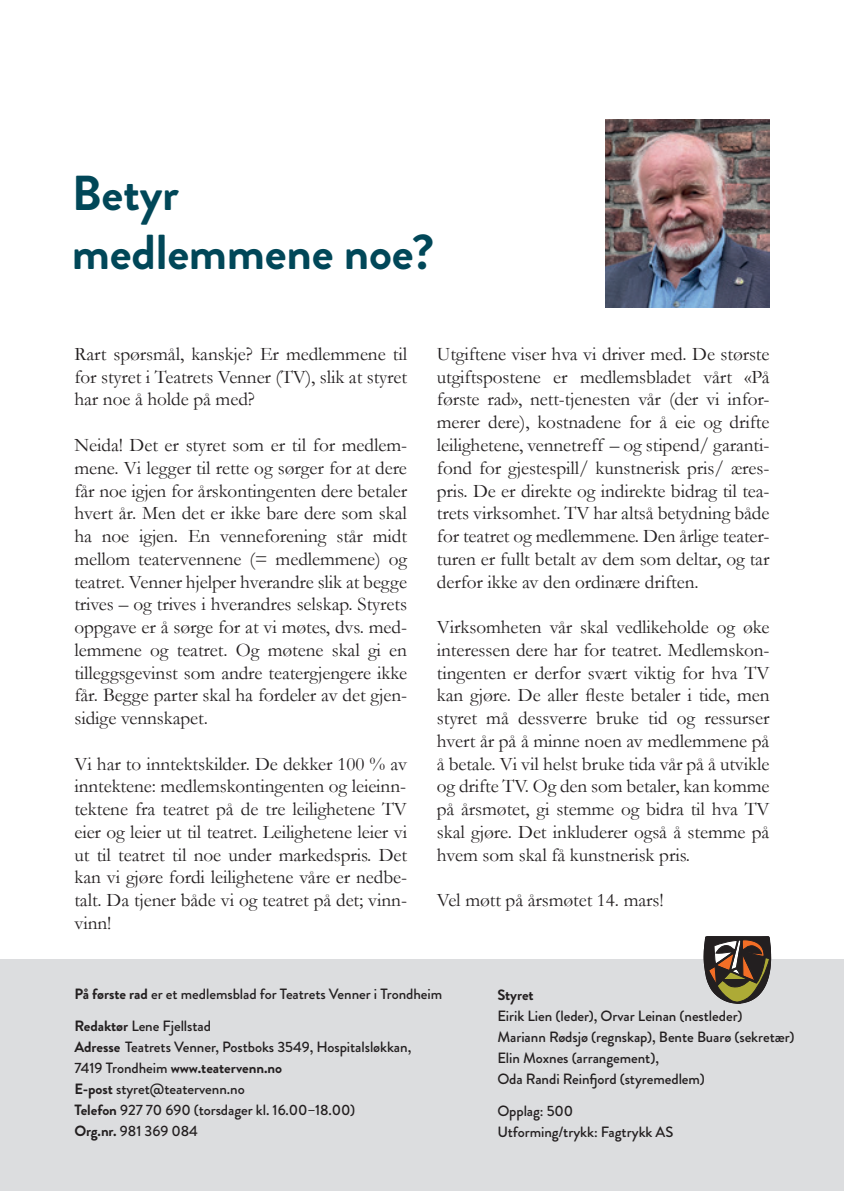
<style>
.page{position:relative;width:844px;height:1191px;background:#fff}
.page>*{position:absolute;margin:0;border:0;box-sizing:border-box;transform-origin:0 0}
.t1{font:700 49px "Brandon Grotesque";letter-spacing:-.005em;color:#014758}
.t2{font:19.25px/22.8px "Garamond";letter-spacing:-.005em;color:#231f20;text-align:justify}
.t3{font:500 14.88px "Brandon Grotesque";letter-spacing:-.005em;color:#231f20}
.t4{font:700 14.88px "Brandon Grotesque";letter-spacing:-.005em;color:#231f20}
.s1{font-weight:700}
.s2{font-weight:500}
</style>
<div class="page">
<div style="left:0;top:959px;width:843px;height:232px;background:#dcdddf"></div>
<img style="left:605px;top:119px;width:164px;height:189px">
<svg style="left:703px;top:936px;width:69px;height:67px"></svg>
<p class="t1" style="left:72px;top:158px;width:108px">Betyr</p>
<p class="t1" style="left:72px;top:218px;width:364px">medlemmene noe?</p>
<p class="t2" style="left:74px;top:342px;width:334px">Rart spørsmål, kanskje? Er medlemmene til for styret i Teatrets Venner (TV), slik at styret har noe å holde på med?</p>
<p class="t2" style="left:74px;top:433px;width:334px">Neida! Det er styret som er til for medlem&shy;mene. Vi legger til rette og sørger for at dere får noe igjen for årskontingenten dere betaler hvert år. Men det er ikke bare dere som skal ha noe igjen. En venneforening står midt mellom teatervennene (= medlemmene) og teatret. Venner hjelper hverandre slik at begge trives – og trives i hverandres selskap. Styrets oppgave er å sørge for at vi møtes, dvs. med&shy;lemmene og teatret. Og møtene skal gi en tilleggsgevinst som andre teatergjengere ikke får. Begge parter skal ha fordeler av det gjen&shy;sidige vennskapet.</p>
<p class="t2" style="left:74px;top:751px;width:334px">Vi har to inntektskilder. De dekker 100 % av inntektene: medlemskontingenten og leieinn-</p>
<p class="t2" style="left:74px;top:797px;width:334px">tektene fra teatret på de tre leilighetene TV eier og leier ut til teatret. Leilighetene leier vi ut til teatret til noe under markedspris. Det kan vi gjøre fordi leilighetene våre er nedbe&shy;talt. Da tjener både vi og teatret på det; vinn&shy;vinn!</p>
<p class="t2" style="left:437px;top:342px;width:334px">Utgiftene viser hva vi driver med. De største utgiftspostene er medlemsbladet vårt «På første rad», nett-tjenesten vår (der vi infor&shy;merer dere), kostnadene for å eie og drifte leilighetene, vennetreff – og stipend/ garanti&shy;fond for gjestespill/ kunstnerisk pris/ æres&shy;pris. De er direkte og indirekte bidrag til tea&shy;trets virksomhet. TV har altså betydning både for teatret og medlemmene. Den årlige teater&shy;turen er fullt betalt av dem som deltar, og tar derfor ikke av den ordinære driften.</p>
<p class="t2" style="left:437px;top:615px;width:334px">Virksomheten vår skal vedlikeholde og øke interessen dere har for teatret. Medlemskon&shy;tingenten er derfor svært viktig for hva TV kan gjøre. De aller fleste betaler i tide, men styret må dessverre bruke tid og ressurser hvert år på å minne noen av medlemmene på å betale. Vi vil helst bruke tida vår på å utvikle og drifte TV. Og den som betaler, kan komme på årsmøtet, gi stemme og bidra til hva TV skal gjøre. Det inkluderer også å stemme på hvem som skal få kunstnerisk pris.</p>
<p class="t2" style="left:437px;top:888px;width:228px">Vel møtt på årsmøtet 14. mars!</p>
<p class="t3" style="left:74px;top:983px;width:369px"><span class="s1">På første rad</span> er et medlemsblad for Teatrets Venner i Trondheim</p>
<p class="t3" style="left:74px;top:1015px;width:138px"><span class="s1">Redaktør</span> Lene Fjellstad</p>
<p class="t3" style="left:74px;top:1036px;width:338px"><span class="s1">Adresse</span> Teatrets Venner, Postboks 3549, Hospitalsløkkan,</p>
<p class="t4" style="left:74px;top:1057px;width:209px"><span class="s2">7419 Trondheim</span> www.teatervenn.no</p>
<p class="t3" style="left:74px;top:1078px;width:172px"><span class="s1">E-post</span> styret@teatervenn.no</p>
<p class="t3" style="left:74px;top:1099px;width:282px"><span class="s1">Telefon</span> 927 70 690 (torsdager kl. 16.00–18.00)</p>
<p class="t3" style="left:74px;top:1120px;width:125px"><span class="s1">Org.nr.</span> 981 369 084</p>
<p class="t4" style="left:497px;top:984px;width:38px">Styret</p>
<p class="t3" style="left:497px;top:1005px;width:246px">Eirik Lien (leder), Orvar Leinan (nestleder)</p>
<p class="t3" style="left:497px;top:1026px;width:298px">Mariann Rødsjø (regnskap), Bente Buarø (sekretær)</p>
<p class="t3" style="left:497px;top:1047px;width:163px">Elin Moxnes (arrangement),</p>
<p class="t3" style="left:497px;top:1068px;width:209px">Oda Randi Reinfjord (styremedlem)</p>
<p class="t3" style="left:497px;top:1100px;width:77px">Opplag: 500</p>
<p class="t3" style="left:497px;top:1121px;width:177px">Utforming/trykk: Fagtrykk AS</p>
</div>
